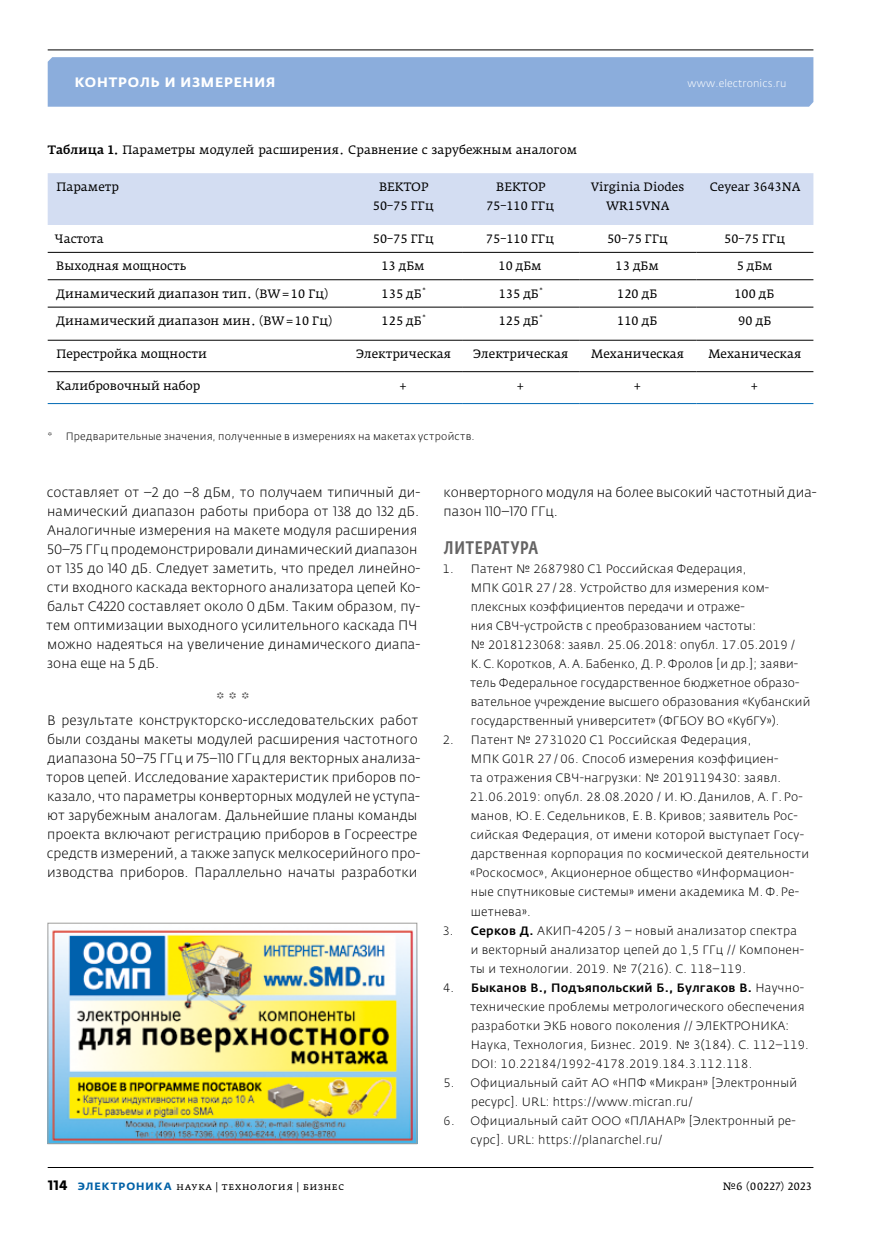
<style>
.page{position:relative;width:881px;height:1234px;background:#fff}
.page>*{position:absolute;margin:0;border:0;box-sizing:border-box;transform-origin:0 0}
.t1{font:500 18px "Fedra Sans Cond Pro";letter-spacing:.045em;color:#646363}
.t2{font:300 13.5px/19px "Fedra Sans Pro";letter-spacing:.005em;color:#000}
.t3{font:700 13.5px "Fedra Sans Alt Pro";letter-spacing:.06em;color:#fff}
.t4{font:300 12px/19px "Fedra Sans Pro";letter-spacing:.02em;color:#000}
.t5{font:12px/19px "Fedra Serif A Pro";color:#000;text-align:center}
.t6{font:300 10.5px "Fedra Sans Pro";letter-spacing:.02em;color:#000}
.t7{font:10.5px "Fedra Serif A Pro";letter-spacing:.03em;color:#000}
.t8{font:300 10.5px "Fedra Sans Pro";letter-spacing:.015em;color:#fff}
.s1{font-weight:500}
.s2{font-family:"Fedra Sans Pro";font-weight:700;font-size:13.5px}
.s3{font-family:"Fedra Sans Alt Pro";font-weight:700;color:#0061a7}
</style>
<div class="page">
<div style="left:48px;top:57px;width:765px;height:50px;background:#8baddc"></div>
<hr style="left:48px;top:49px;width:765px;height:1px;background:#000">
<hr style="left:48px;top:1166px;width:765px;height:1px;background:#000">
<div style="left:48px;top:173px;width:765px;height:52px;background:#d3ddf2"></div>
<hr style="left:48px;top:252px;width:297px;height:1px;background:#000">
<hr style="left:345px;top:252px;width:117px;height:1px;background:#000">
<hr style="left:462px;top:252px;width:117px;height:1px;background:#000">
<hr style="left:579px;top:252px;width:117px;height:1px;background:#000">
<hr style="left:696px;top:252px;width:117px;height:1px;background:#000">
<hr style="left:48px;top:279px;width:297px;height:1px;background:#000">
<hr style="left:345px;top:279px;width:117px;height:1px;background:#000">
<hr style="left:462px;top:279px;width:117px;height:1px;background:#000">
<hr style="left:579px;top:279px;width:117px;height:1px;background:#000">
<hr style="left:696px;top:279px;width:117px;height:1px;background:#000">
<hr style="left:48px;top:307px;width:297px;height:1px;background:#000">
<hr style="left:345px;top:307px;width:117px;height:1px;background:#000">
<hr style="left:462px;top:307px;width:117px;height:1px;background:#000">
<hr style="left:579px;top:307px;width:117px;height:1px;background:#000">
<hr style="left:696px;top:307px;width:117px;height:1px;background:#000">
<hr style="left:48px;top:340px;width:297px;height:1px;background:#000">
<hr style="left:345px;top:340px;width:117px;height:1px;background:#000">
<hr style="left:462px;top:340px;width:117px;height:1px;background:#000">
<hr style="left:579px;top:340px;width:117px;height:1px;background:#000">
<hr style="left:696px;top:340px;width:117px;height:1px;background:#000">
<hr style="left:48px;top:371px;width:297px;height:1px;background:#000">
<hr style="left:345px;top:371px;width:117px;height:1px;background:#000">
<hr style="left:462px;top:371px;width:117px;height:1px;background:#000">
<hr style="left:579px;top:371px;width:117px;height:1px;background:#000">
<hr style="left:696px;top:371px;width:117px;height:1px;background:#000">
<hr style="left:48px;top:403px;width:297px;height:1px;background:#0069b4">
<hr style="left:345px;top:403px;width:117px;height:1px;background:#0069b4">
<hr style="left:462px;top:403px;width:117px;height:1px;background:#0069b4">
<hr style="left:579px;top:403px;width:117px;height:1px;background:#0069b4">
<hr style="left:696px;top:403px;width:117px;height:1px;background:#0069b4">
<img style="left:50px;top:930px;width:365px;height:211px">
<div style="left:48px;top:922px;width:369px;height:221px;border:1px solid #9d9d9c"></div>
<p class="t3" style="left:75px;top:74px;width:202px">КОНТРОЛЬ И ИЗМЕРЕНИЯ</p>
<p class="t8" style="left:687px;top:77px;width:100px">www.electronics.ru</p>
<p class="t5" style="left:48px;top:140px;width:531px"><span class="s1">Таблица 1.</span> Параметры модулей расширения. Сравнение с зарубежным аналогом</p>
<p class="t5" style="left:56px;top:177px;width:64px">Параметр</p>
<p class="t5" style="left:372px;top:177px;width:62px">ВЕКТОР<br>50–75 ГГц</p>
<p class="t5" style="left:486px;top:177px;width:70px">ВЕКТОР<br>75–110 ГГц</p>
<p class="t5" style="left:590px;top:177px;width:95px">Virginia Diodes<br>WR15VNA</p>
<p class="t5" style="left:709px;top:177px;width:92px">Ceyear 3643NA</p>
<p class="t5" style="left:55px;top:229px;width:50px">Частота</p>
<p class="t5" style="left:372px;top:229px;width:62px">50–75 ГГц</p>
<p class="t5" style="left:486px;top:229px;width:70px">75–110 ГГц</p>
<p class="t5" style="left:606px;top:229px;width:62px">50–75 ГГц</p>
<p class="t5" style="left:723px;top:229px;width:62px">50–75 ГГц</p>
<p class="t5" style="left:56px;top:256px;width:131px">Выходная мощность</p>
<p class="t5" style="left:381px;top:256px;width:45px">13 дБм</p>
<p class="t5" style="left:498px;top:256px;width:45px">10 дБм</p>
<p class="t5" style="left:615px;top:256px;width:45px">13 дБм</p>
<p class="t5" style="left:736px;top:256px;width:38px">5 дБм</p>
<p class="t5" style="left:56px;top:284px;width:274px">Динамический диапазон тип. (BW=10 Гц)</p>
<p class="t5" style="left:381px;top:284px;width:46px">135 дБ<sup>*</sup></p>
<p class="t5" style="left:498px;top:284px;width:46px">135 дБ<sup>*</sup></p>
<p class="t5" style="left:617px;top:284px;width:41px">120 дБ</p>
<p class="t5" style="left:734px;top:284px;width:41px">100 дБ</p>
<p class="t5" style="left:56px;top:311px;width:277px">Динамический диапазон мин. (BW=10 Гц)</p>
<p class="t5" style="left:381px;top:311px;width:46px">125 дБ<sup>*</sup></p>
<p class="t5" style="left:498px;top:311px;width:46px">125 дБ<sup>*</sup></p>
<p class="t5" style="left:617px;top:311px;width:41px">110 дБ</p>
<p class="t5" style="left:738px;top:311px;width:34px">90 дБ</p>
<p class="t5" style="left:56px;top:344px;width:152px">Перестройка мощности</p>
<p class="t5" style="left:355px;top:344px;width:97px">Электрическая</p>
<p class="t5" style="left:472px;top:344px;width:97px">Электрическая</p>
<p class="t5" style="left:591px;top:344px;width:94px">Механическая</p>
<p class="t5" style="left:708px;top:344px;width:94px">Механическая</p>
<p class="t5" style="left:56px;top:376px;width:146px">Калибровочный набор</p>
<p class="t5" style="left:399px;top:376px;width:9px">+</p>
<p class="t5" style="left:516px;top:376px;width:9px">+</p>
<p class="t5" style="left:633px;top:376px;width:9px">+</p>
<p class="t5" style="left:750px;top:376px;width:9px">+</p>
<p class="t6" style="left:48px;top:429px;width:428px">* Предварительные значения, полученные в измерениях на макетах устройств.</p>
<p class="t2" style="left:46px;top:482px;width:375px">составляет от –2 до –8 дБм, то получаем типичный ди&shy;намический диапазон работы прибора от 138 до 132 дБ.<br>Аналогичные измерения на макете модуля расширения 50–75 ГГц продемонстрировали динамический диапазон от 135 до 140 дБ. Следует заметить, что предел линейно&shy;сти входного каскада векторного анализатора цепей Ко&shy;бальт C4220 составляет около 0 дБм. Таким образом, пу&shy;тем оптимизации выходного усилительного каскада ПЧ можно надеяться на увеличение динамического диапа&shy;зона еще на 5 дБ.</p>
<h1 class="t1" style="left:216px;top:688px;width:34px">* * *</h1>
<p class="t2" style="left:46px;top:710px;width:375px">В результате конструкторско-исследовательских работ были созданы макеты модулей расширения частотного диапазона 50–75 ГГц и 75–110 ГГц для векторных анализа&shy;торов цепей. Исследование характеристик приборов по&shy;казало, что параметры конверторных модулей не уступа&shy;ют зарубежным аналогам. Дальнейшие планы команды проекта включают регистрацию приборов в Госреестре средств измерений, а также запуск мелкосерийного про&shy;изводства приборов. Параллельно начаты разработки</p>
<p class="t2" style="left:443px;top:482px;width:374px">конверторного модуля на более высокий частотный диа&shy;пазон 110–170 ГГц.</p>
<h1 class="t1" style="left:443px;top:536px;width:95px">ЛИТЕРАТУРА</h1>
<p class="t4" style="left:470px;top:559px;width:341px;text-indent:-27px">1. Патент № 2687980 C1 Российская Федерация,<br>МПК G01R 27/28. Устройство для измерения ком&shy;плексных коэффициентов передачи и отраже-<br>ния СВЧ-устройств с преобразованием частоты:<br>№ 2018123068: заявл. 25.06.2018: опубл. 17.05.2019 / К.С.Коротков, А.А.Бабенко, Д.Р. Фролов [и др.]; заяви&shy;тель Федеральное государственное бюджетное образо&shy;вательное учреждение высшего образования «Кубанский государственный университет» (ФГБОУ ВО «КубГУ»).</p>
<p class="t4" style="left:469px;top:730px;width:340px;text-indent:-27px">2. Патент № 2731020 C1 Российская Федерация,<br>МПК G01R 27 / 06. Способ измерения коэффициен-<br>та отражения СВЧ-нагрузки: № 2019119430: заявл.<br>21.06.2019: опубл. 28.08.2020 / И.Ю. Данилов, А. Г. Ро&shy;манов, Ю. Е. Седельников, Е. В. Кривов; заявитель Рос&shy;сийская Федерация, от имени которой выступает Госу&shy;дарственная корпорация по космической деятельности «Роскосмос», Акционерное общество «Информацион&shy;ные спутниковые системы» имени академика М. Ф. Ре&shy;шетнева».</p>
<p class="t4" style="left:470px;top:920px;width:335px;text-indent:-28px">3. <span class="s1">Серков Д.</span> АКИП‑4205 / 3 – новый анализатор спектра и векторный анализатор цепей до 1,5 ГГц // Компонен&shy;ты и технологии. 2019. № 7(216). С. 118–119.</p>
<p class="t4" style="left:470px;top:977px;width:340px;text-indent:-27px">4. <span class="s1">Быканов В., Подъяпольский Б., Булгаков В.</span> Научно&shy;технические проблемы метрологического обеспечения разработки ЭКБ нового поколения // ЭЛЕКТРОНИКА:<br>Наука, Технология, Бизнес. 2019. № 3(184). С. 112–119.<br>DOI: 10.22184/1992‑4178.2019.184.3.112.118.</p>
<p class="t4" style="left:471px;top:1072px;width:327px;text-indent:-28px">5. Официальный сайт АО «НПФ «Микран» [Электронный ресурс]. URL: https://www.micran.ru/</p>
<p class="t4" style="left:470px;top:1110px;width:327px;text-indent:-27px">6. Официальный сайт ООО «ПЛАНАР» [Электронный ре&shy;сурс]. URL: https://planarchel.ru/</p>
<p class="t7" style="left:48px;top:1179px;width:298px"><span class="s2">114</span> <span class="s3">ЭЛЕКТРОНИКА</span> наука | технология | бизнес</p>
<p class="t7" style="left:722px;top:1179px;width:90px">№6 (00227) 2023</p>
</div>
